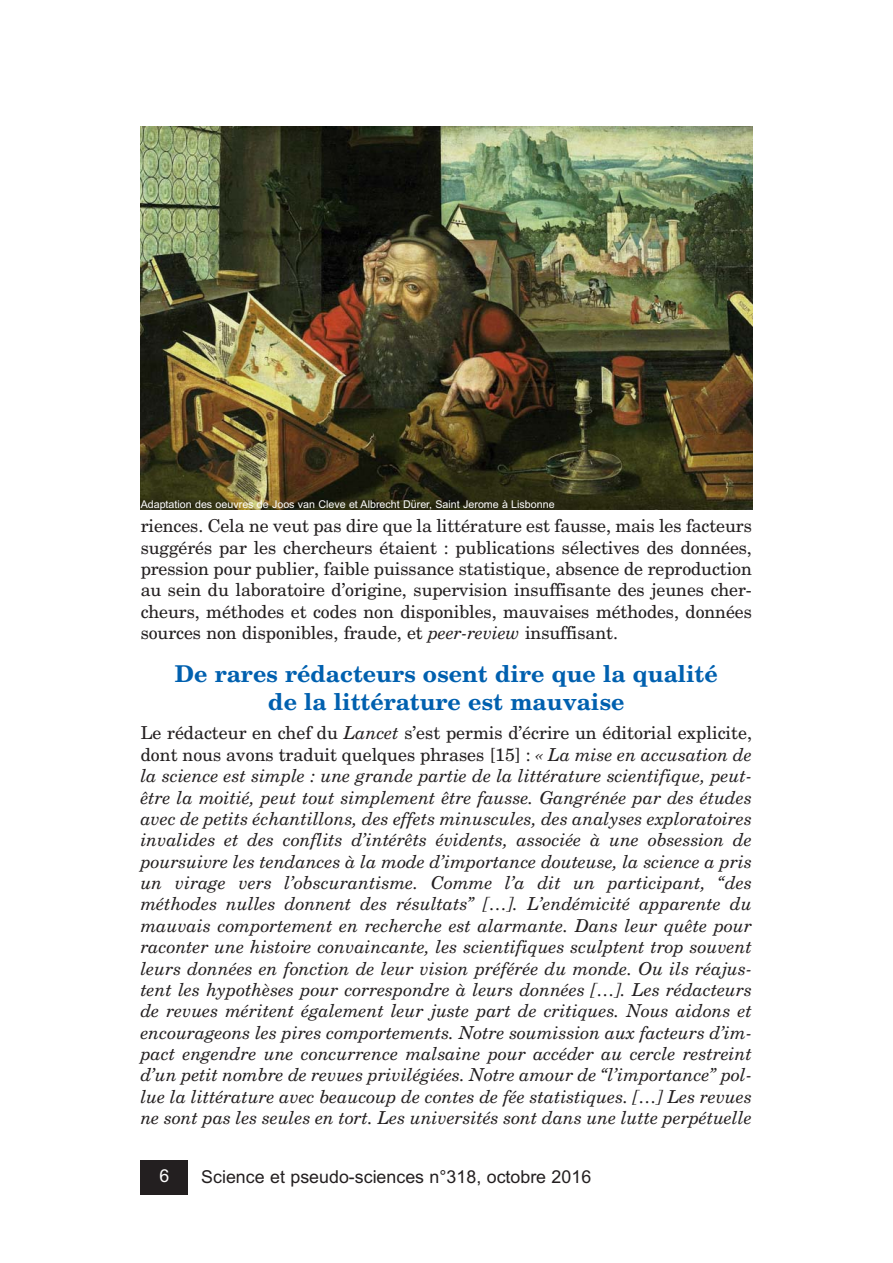
<style>
.page{position:relative;width:893px;height:1263px;background:#fff}
.page>*{position:absolute;margin:0;border:0;box-sizing:border-box;transform-origin:0 0}
.t1{font:700 23.1px/27.8px "New Century Schlbk LT Std";color:#0060af;text-align:center}
.t2{font:italic 17.85px/21.5px "New Century Schlbk LT Std";color:#231f20;text-align:justify}
.t3{font:17.85px/21.5px "New Century Schlbk LT Std";letter-spacing:-.005em;color:#231f20;text-align:justify}
.t4{font:17.85px "Arial";color:#231f20}
.t5{font:17.85px "Arial";color:#fff}
.t6{font:10.65px "Arial";color:#fff}
.s1{font-style:italic}
.s2{font-style:normal}
</style>
<div class="page">
<div style="left:141px;top:1160px;width:47px;height:35px;background:#231f20"></div>
<img style="left:141px;top:127px;width:611px;height:383px">
<p class="t6" style="left:141px;top:500px;width:415px">Adaptation des oeuvres de Joos van Cleve et Albrecht Dürer, Saint Jerome à Lisbonne</p>
<p class="t3" style="left:141px;top:516px;width:613px">riences. Cela ne veut pas dire que la littérature est fausse, mais les facteurs suggérés par les chercheurs étaient : publications sélectives des données, pression pour publier, faible puissance statistique, absence de reproduction au sein du laboratoire d’origine, supervision insuffisante des jeunes cher&shy;cheurs, méthodes et codes non disponibles, mauvaises méthodes, données sources non disponibles, fraude, et <span class="s1">peer-review</span> insuffisant.</p>
<p class="t1" style="left:175px;top:662px;width:544px">De rares rédacteurs osent dire que la qualité de la littérature est mauvaise</p>
<p class="t2" style="left:141px;top:724px;width:613px"><span class="s2">Le rédacteur en chef du</span> Lancet <span class="s2">s’est permis d’écrire un éditorial explicite, dont nous avons traduit quelques phrases [15] :</span> « La mise en accusation de la science est simple : une grande partie de la littérature scientifique, peut&shy;être la moitié, peut tout simplement être fausse. Gangrénée par des études avec de petits échantillons, des effets minuscules, des analyses exploratoires invalides et des conflits d’intérêts évidents, associée à une obsession de poursuivre les tendances à la mode d’importance douteuse, la science a pris un virage vers l’obscurantisme. Comme l’a dit un participant, “des méthodes nulles donnent des résultats” […]. L’endémicité apparente du mauvais comportement en recherche est alarmante. Dans leur quête pour raconter une histoire convaincante, les scientifiques sculptent trop souvent leurs données en fonction de leur vision préférée du monde. Ou ils réajus&shy;tent les hypothèses pour correspondre à leurs données […]. Les rédacteurs de revues méritent également leur juste part de critiques. Nous aidons et encourageons les pires comportements. Notre soumission aux facteurs d’im&shy;pact engendre une concurrence malsaine pour accéder au cercle restreint d’un petit nombre de revues privilégiées. Notre amour de “l’importance” pol&shy;lue la littérature avec beaucoup de contes de fée statistiques. […] Les revues ne sont pas les seules en tort. Les universités sont dans une lutte perpétuelle</p>
<p class="t5" style="left:159px;top:1169px;width:11px">6</p>
<p class="t4" style="left:201px;top:1170px;width:391px">Science et pseudo-sciences n°318, octobre 2016</p>
</div>
